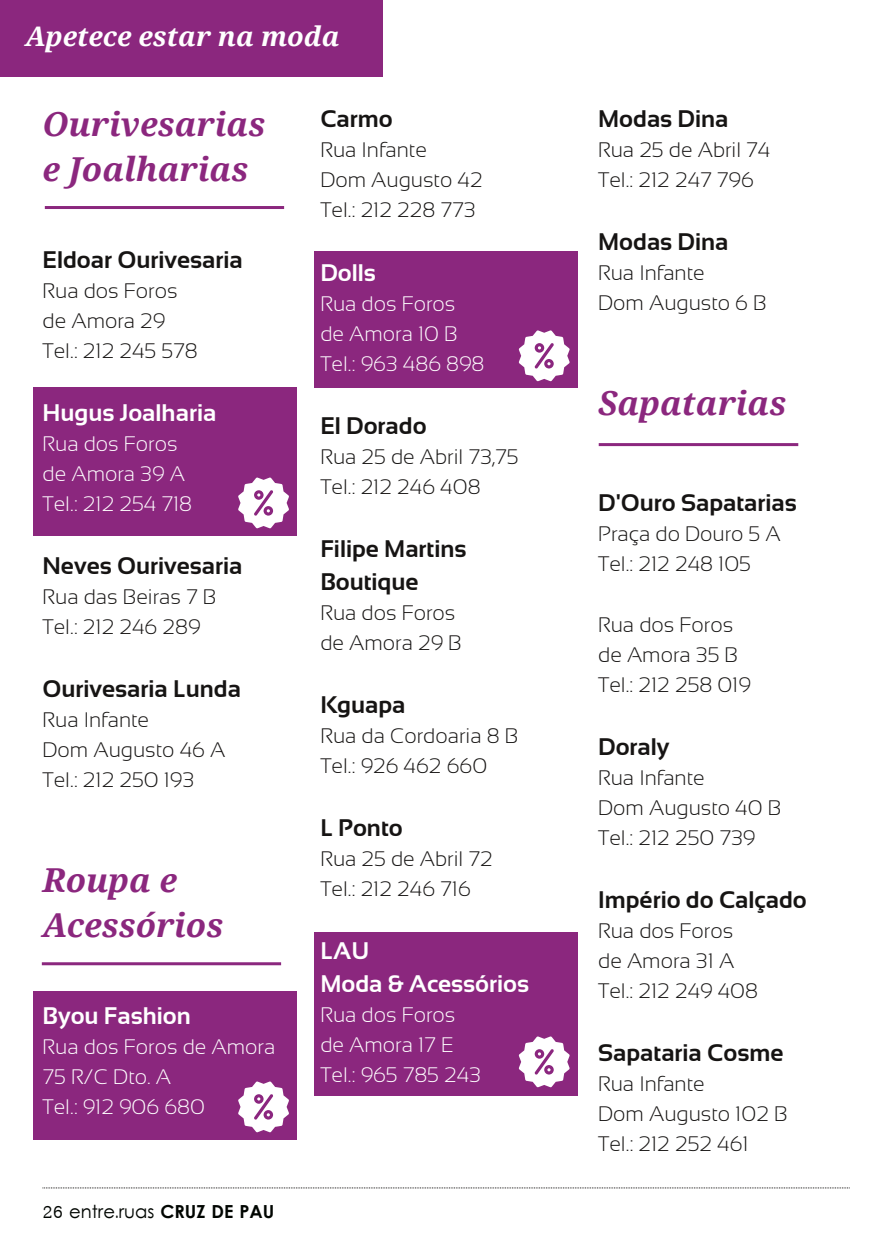
<style>
.page{position:relative;width:893px;height:1259px;background:#fff}
.page>*{position:absolute;margin:0;border:0;box-sizing:border-box;transform-origin:0 0}
.t1{font:italic 700 33px/45px "Droid Serif";color:#8b277e}
.t2{font:italic 700 27px "Droid Serif";color:#fff}
.t3{font:24px/33px "Sansation Bold";color:#161413}
.t4{font:24px/33px "Sansation Bold";color:#fff}
.t5{font:21px/30px "Sansation Light";color:#161413}
.t6{font:21px/30px "Sansation Light";color:#fff}
.t7{font:18px "Levenim";color:#000501}
.s1{font-weight:700}
</style>
<div class="page">
<svg style="left:43px;top:1187px;width:807px;height:1px"></svg>
<div style="left:0;top:0;width:383px;height:77px;background:#8b277e"></div>
<div style="left:34px;top:991px;width:263px;height:148px;background:#8b277e"></div>
<div style="left:34px;top:387px;width:263px;height:148px;background:#8b277e"></div>
<div style="left:314px;top:251px;width:264px;height:136px;background:#8b277e"></div>
<div style="left:314px;top:932px;width:264px;height:163px;background:#8b277e"></div>
<svg style="left:238px;top:1081px;width:51px;height:51px"></svg>
<svg style="left:238px;top:477px;width:51px;height:51px"></svg>
<svg style="left:519px;top:330px;width:51px;height:51px"></svg>
<svg style="left:519px;top:1036px;width:51px;height:51px"></svg>
<hr style="left:45px;top:206px;width:239px;height:3px;background:#8b277e">
<hr style="left:42px;top:962px;width:239px;height:3px;background:#8b277e">
<hr style="left:599px;top:443px;width:199px;height:3px;background:#8b277e">
<p class="t2" style="left:26px;top:21px;width:316px">Apetece estar na moda</p>
<h1 class="t1" style="left:43px;top:102px;width:224px">Ourivesarias e Joalharias</h1>
<p class="t3" style="left:43px;top:243px;width:202px">Eldoar Ourivesaria</p>
<p class="t5" style="left:43px;top:276px;width:157px">Rua dos Foros de Amora 29<br>Tel.: 212 245 578</p>
<p class="t4" style="left:43px;top:396px;width:175px">Hugus Joalharia</p>
<p class="t6" style="left:43px;top:429px;width:151px">Rua dos Foros de Amora 39 A<br>Tel.: 212 254 718</p>
<p class="t3" style="left:43px;top:549px;width:202px">Neves Ourivesaria</p>
<p class="t5" style="left:43px;top:582px;width:176px">Rua das Beiras 7 B<br>Tel.: 212 246 289</p>
<p class="t3" style="left:43px;top:672px;width:200px">Ourivesaria Lunda</p>
<p class="t5" style="left:43px;top:705px;width:184px">Rua Infante<br>Dom Augusto 46 A<br>Tel.: 212 250 193</p>
<h1 class="t1" style="left:43px;top:858px;width:182px">Roupa e<br>Acessórios</h1>
<p class="t4" style="left:43px;top:999px;width:150px">Byou Fashion</p>
<p class="t6" style="left:43px;top:1032px;width:234px">Rua dos Foros de Amora<br>75 R/C Dto. A<br>Tel.: 912 906 680</p>
<p class="t7" style="left:43px;top:1201px;width:233px">26 entre.ruas <span class="s1">CRUZ DE PAU</span></p>
<p class="t3" style="left:320px;top:103px;width:74px">Carmo</p>
<p class="t5" style="left:320px;top:135px;width:164px">Rua Infante<br>Dom Augusto 42<br>Tel.: 212 228 773</p>
<p class="t4" style="left:320px;top:256px;width:57px">Dolls</p>
<p class="t6" style="left:320px;top:288px;width:166px">Rua dos Foros<br>de Amora 10 B<br>Tel.: 963 486 898</p>
<p class="t3" style="left:320px;top:409px;width:108px">El Dorado</p>
<p class="t5" style="left:320px;top:441px;width:200px">Rua 25 de Abril 73,75<br>Tel.: 212 246 408</p>
<p class="t3" style="left:320px;top:532px;width:148px">Filipe Martins<br>Boutique</p>
<p class="t5" style="left:320px;top:597px;width:143px">Rua dos Foros de Amora 29 B</p>
<p class="t3" style="left:320px;top:688px;width:87px">Kguapa</p>
<p class="t5" style="left:320px;top:720px;width:200px">Rua da Cordoaria 8 B<br>Tel.: 926 462 660</p>
<p class="t3" style="left:320px;top:811px;width:84px">L Ponto</p>
<p class="t5" style="left:320px;top:843px;width:174px">Rua 25 de Abril 72<br>Tel.: 212 246 716</p>
<p class="t4" style="left:320px;top:934px;width:210px">LAU<br>Moda &amp; Acessórios</p>
<p class="t6" style="left:320px;top:999px;width:162px">Rua dos Foros de Amora 17 E<br>Tel.: 965 785 243</p>
<p class="t3" style="left:598px;top:102px;width:132px">Modas Dina</p>
<p class="t5" style="left:598px;top:135px;width:174px">Rua 25 de Abril 74<br>Tel.: 212 247 796</p>
<p class="t3" style="left:598px;top:225px;width:132px">Modas Dina</p>
<p class="t5" style="left:598px;top:258px;width:170px">Rua Infante<br>Dom Augusto 6 B</p>
<h1 class="t1" style="left:598px;top:381px;width:190px">Sapatarias</h1>
<p class="t3" style="left:598px;top:486px;width:200px">D'Ouro Sapatarias</p>
<p class="t5" style="left:598px;top:519px;width:184px">Praça do Douro 5 A<br>Tel.: 212 248 105</p>
<p class="t5" style="left:598px;top:609px;width:154px">Rua dos Foros de Amora 35 B<br>Tel.: 212 258 019</p>
<p class="t3" style="left:598px;top:729px;width:73px">Doraly</p>
<p class="t5" style="left:598px;top:762px;width:185px">Rua Infante<br>Dom Augusto 40 B<br>Tel.: 212 250 739</p>
<p class="t3" style="left:598px;top:882px;width:210px">Império do Calçado</p>
<p class="t5" style="left:598px;top:915px;width:161px">Rua dos Foros de Amora 31 A<br>Tel.: 212 249 408</p>
<p class="t3" style="left:598px;top:1035px;width:187px">Sapataria Cosme</p>
<p class="t5" style="left:598px;top:1068px;width:191px">Rua Infante<br>Dom Augusto 102 B<br>Tel.: 212 252 461</p>
</div>
